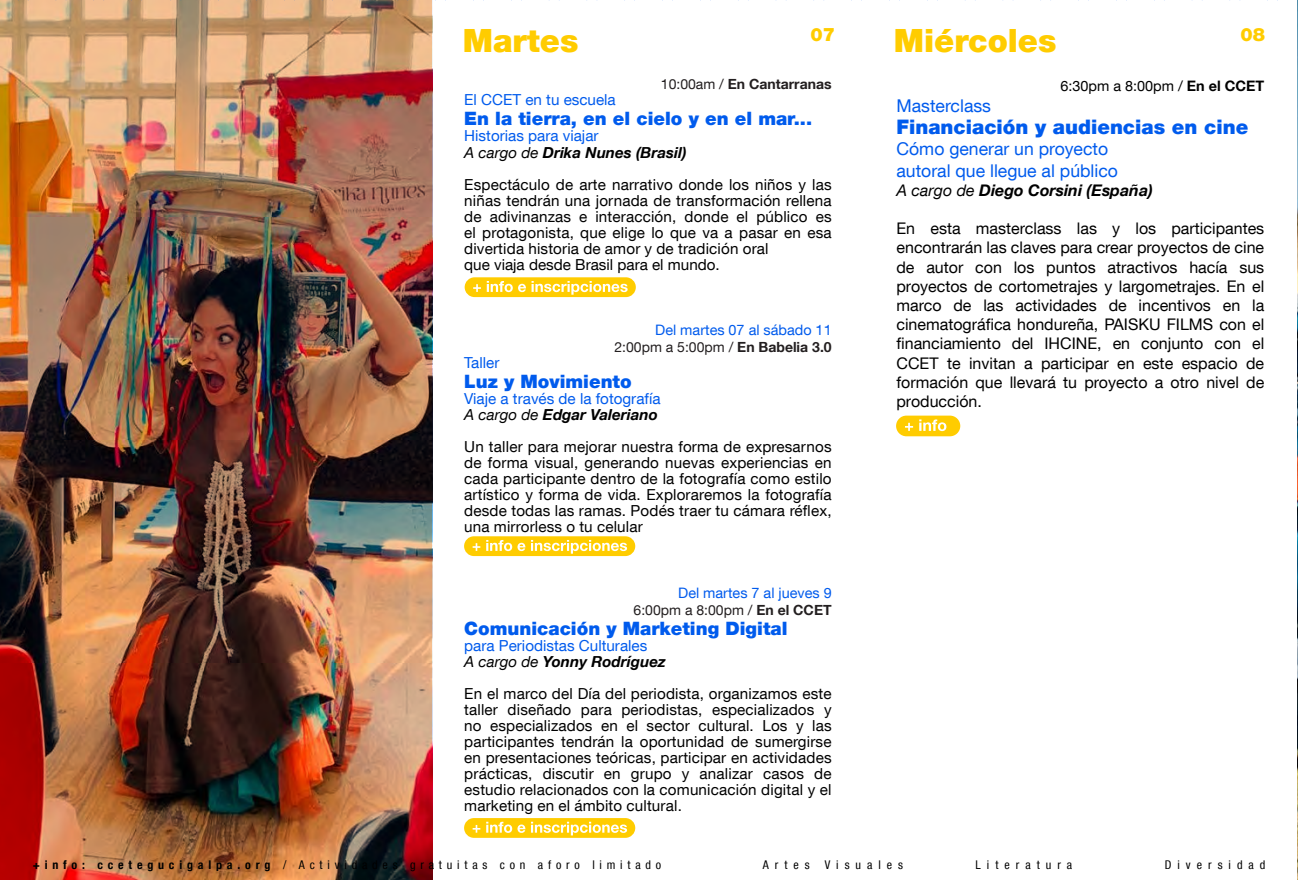
<style>
.page{position:relative;width:1298px;height:880px;background:#fff}
.page>*{position:absolute;margin:0;border:0;box-sizing:border-box;transform-origin:0 0}
.t1{font:900 32px "Helvetica Neue LT Com";color:#fc0}
.t2{font:900 20px "Helvetica Neue LT Com";color:#005bed}
.t3{font:900 18.4px "Helvetica Neue LT Com";color:#005bed}
.t4{font:900 18.4px "Helvetica Neue LT Com";color:#fc0}
.t5{font:17.6px/21.1px "Helvetica Neue LT Com";color:#005bed}
.t6{font:16px/19.2px "Helvetica Neue LT Com";color:#000;text-align:justify}
.t7{font:italic 700 16px "Helvetica Neue LT Com";color:#000}
.t8{font:15.2px/16px "Helvetica Neue LT Com";letter-spacing:.01em;color:#000;text-align:justify}
.t9{font:15.2px/16px "Helvetica Neue LT Com";color:#005bed}
.t10{font:14.4px "Helvetica Neue LT Com";color:#005bed}
.t11{font:14.4px "Helvetica Neue LT Com";color:#000}
.t12{font:14px "Helvetica Neue LT Com";color:#231f20}
.t13{font:700 14px "Helvetica Neue LT Com";color:#231f20}
.t14{font:condensed 12px "Helvetica Neue LT Com";letter-spacing:.4em;color:#000}
.t15{font:condensed 12px "Helvetica Neue LT Com";letter-spacing:.5em;color:#000}
.s1{font-weight:400}
.s2{font-style:italic;color:#000}
.s3{font-weight:700;font-style:italic;color:#000}
.s4{font-weight:700}
</style>
<div class="page">
<img style="left:1297px;top:0;width:1px;height:880px">
<img style="left:1px;top:0;width:431px;height:880px">
<div style="left:895px;top:415px;width:65px;height:21px;background:#fc0;border-radius:10px"></div>
<svg style="left:905px;top:423px;width:7px;height:8px"></svg>
<svg style="left:919px;top:419px;width:27px;height:12px"></svg>
<div style="left:464px;top:536px;width:171px;height:20px;background:#fc0;border-radius:10px"></div>
<svg style="left:472px;top:543px;width:8px;height:8px"></svg>
<svg style="left:486px;top:540px;width:39px;height:11px"></svg>
<svg style="left:531px;top:540px;width:96px;height:13px"></svg>
<div style="left:464px;top:818px;width:171px;height:19px;background:#fc0;border-radius:10px"></div>
<svg style="left:472px;top:825px;width:8px;height:7px"></svg>
<svg style="left:486px;top:821px;width:39px;height:12px"></svg>
<svg style="left:531px;top:821px;width:96px;height:14px"></svg>
<div style="left:464px;top:277px;width:171px;height:20px;background:#fc0;border-radius:10px"></div>
<svg style="left:473px;top:281px;width:39px;height:11px"></svg>
<svg style="left:518px;top:281px;width:109px;height:14px"></svg>
<p class="t4" style="left:810px;top:23px;width:26px">07</p>
<p class="t4" style="left:1240px;top:23px;width:26px">08</p>
<h1 class="t1" style="left:462px;top:22px;width:117px">Martes</h1>
<h1 class="t1" style="left:893px;top:22px;width:164px">Miércoles</h1>
<p class="t13" style="left:660px;top:76px;width:172px"><span class="s1">10:00am /</span> En Cantarranas</p>
<p class="t9" style="left:464px;top:92px;width:153px">El CCET en tu escuela</p>
<p class="t3" style="left:464px;top:108px;width:349px">En la tierra, en el cielo y en el mar...</p>
<p class="t9" style="left:464px;top:128px;width:224px">Historias para viajar<br><span class="s2">A cargo de</span> <span class="s3">Drika Nunes (Brasil)</span></p>
<p class="t8" style="left:464px;top:176px;width:369px;text-align:left">Espectáculo de arte narrativo donde los niños y las niñas tendrán una jornada de transformación rellena de adivinanzas e interacción, donde el público es el protagonista, que elige lo que va a pasar en esa divertida historia de amor y de tradición oral<br>que viaja desde Brasil para el mundo.</p>
<p class="t10" style="left:655px;top:321px;width:178px">Del martes 07 al sábado 11</p>
<p class="t12" style="left:614px;top:338px;width:219px">2:00pm a 5:00pm / <span class="s4">En Babelia 3.0</span></p>
<p class="t9" style="left:464px;top:354px;width:37px">Taller</p>
<p class="t3" style="left:464px;top:370px;width:169px">Luz y Movimiento</p>
<p class="t9" style="left:464px;top:390px;width:198px">Viaje a través de la fotografía<br><span class="s2">A cargo de</span> <span class="s3">Edgar Valeriano</span></p>
<p class="t8" style="left:464px;top:438px;width:369px">Un taller para mejorar nuestra forma de expresarnos de forma visual, generando nuevas experiencias en cada participante dentro de la fotografía como estilo artístico y forma de vida. Exploraremos la fotografía desde todas las ramas. Podés traer tu cámara réflex, una mirrorless o tu celular</p>
<p class="t10" style="left:678px;top:584px;width:155px">Del martes 7 al jueves 9</p>
<p class="t12" style="left:633px;top:601px;width:199px">6:00pm a 8:00pm / <span class="s4">En el CCET</span></p>
<p class="t3" style="left:464px;top:617px;width:325px">Comunicación y Marketing Digital</p>
<p class="t9" style="left:464px;top:637px;width:203px">para Periodistas Culturales<br><span class="s2">A cargo de</span> <span class="s3">Yonny Rodríguez</span></p>
<p class="t8" style="left:464px;top:685px;width:369px">En el marco del Día del periodista, organizamos este taller diseñado para periodistas, especializados y no especializados en el sector cultural. Los y las participantes tendrán la oportunidad de sumergirse en presentaciones teóricas, participar en actividades prácticas, discutir en grupo y analizar casos de estudio relacionados con la comunicación digital y el marketing en el ámbito cultural.</p>
<p class="t11" style="left:1060px;top:77px;width:205px">6:30pm a 8:00pm / <span class="s4">En el CCET</span></p>
<p class="t5" style="left:896px;top:95px;width:96px">Masterclass</p>
<h2 class="t2" style="left:896px;top:115px;width:353px">Financiación y audiencias en cine</h2>
<p class="t5" style="left:896px;top:138px;width:223px">Cómo generar un proyecto autoral que llegue al público</p>
<p class="t7" style="left:896px;top:180px;width:258px"><span class="s1">A cargo de</span> Diego Corsini (España)</p>
<p class="t6" style="left:896px;top:218px;width:369px">En esta masterclass las y los participantes encontrarán las claves para crear proyectos de cine de autor con los puntos atractivos hacía sus proyectos de cortometrajes y largometrajes. En el marco de las actividades de incentivos en la cinematográfica hondureña, PAISKU FILMS con el financiamiento del IHCINE, en conjunto con el CCET te invitan a participar en este espacio de formación que llevará tu proyecto a otro nivel de producción.</p>
<p class="t14" style="left:33px;top:857px;width:630px"><span class="s4">+info: ccetegucigalpa.org</span> / Actividades gratuitas con aforo limitado</p>
<p class="t15" style="left:762px;top:857px;width:142px">Artes Visuales</p>
<p class="t15" style="left:975px;top:857px;width:98px">Literatura</p>
<p class="t15" style="left:1164px;top:857px;width:102px">Diversidad</p>
</div>
